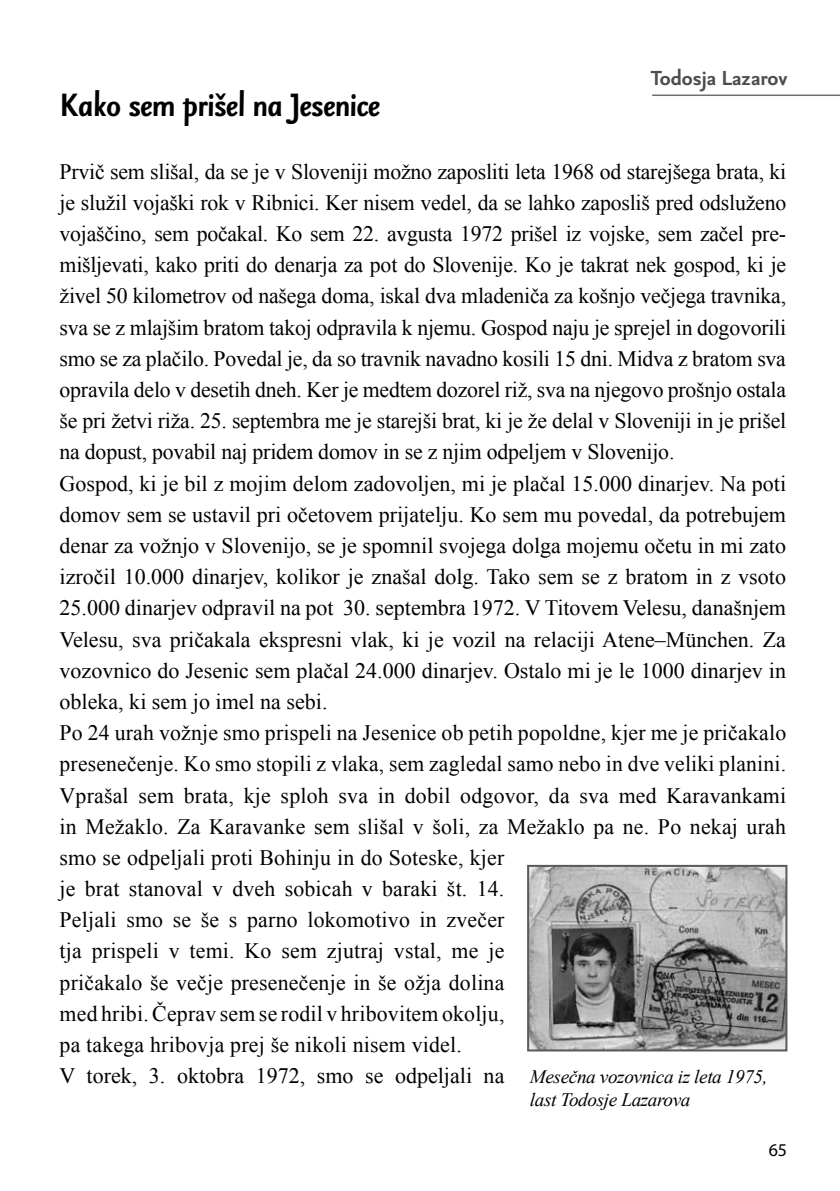
<style>
.page{position:relative;width:840px;height:1191px;background:#fff}
.page>*{position:absolute;margin:0;border:0;box-sizing:border-box;transform-origin:0 0}
.t1{font:italic 700 39px "Seria Sans Lf";color:#000}
.t2{font:700 24.4px "Seria Sans Lf";color:#4d4d4f}
.t3{font:22px/31.2px "Times New Roman";color:#000}
.t4{font:italic 19px/23.2px "Times New Roman";letter-spacing:-.02em;color:#000}
.t5{font:18px "Myriad Pro";color:#000}
</style>
<div class="page">
<img style="left:530px;top:868px;width:254px;height:180px">
<div style="left:527px;top:865px;width:260px;height:186px;border:2px solid #58595b"></div>
<hr style="left:651px;top:94px;width:188px;height:2px;background:#6d6f71">
<p class="t2" style="left:650px;top:66px;width:138px">Todosja Lazarov</p>
<h1 class="t1" style="left:60px;top:86px;width:322px">Kako sem prišel na Jesenice</h1>
<p class="t3" style="left:60px;top:155px;width:727px">Prvič sem slišal, da se je v Sloveniji možno zaposliti leta 1968 od starejšega brata, ki je služil vojaški rok v Ribnici. Ker nisem vedel, da se lahko zaposliš pred odsluženo vojaščino, sem počakal. Ko sem 22. avgusta 1972 prišel iz vojske, sem začel pre&shy;mišljevati, kako priti do denarja za pot do Slovenije. Ko je takrat nek gospod, ki je živel 50 kilometrov od našega doma, iskal dva mladeniča za košnjo večjega travnika, sva se z mlajšim bratom takoj odpravila k njemu. Gospod naju je sprejel in dogovorili smo se za plačilo. Povedal je, da so travnik navadno kosili 15 dni. Midva z bratom sva opravila delo v desetih dneh. Ker je medtem dozorel riž, sva na njegovo prošnjo ostala še pri žetvi riža. 25. septembra me je starejši brat, ki je že delal v Sloveniji in je prišel na dopust, povabil naj pridem domov in se z njim odpeljem v Slovenijo.<br>Gospod, ki je bil z mojim delom zadovoljen, mi je plačal 15.000 dinarjev. Na poti domov sem se ustavil pri očetovem prijatelju. Ko sem mu povedal, da potrebujem denar za vožnjo v Slovenijo, se je spomnil svojega dolga mojemu očetu in mi zato izročil 10.000 dinarjev, kolikor je znašal dolg. Tako sem se z bratom in z vsoto 25.000 dinarjev odpravil na pot 30. septembra 1972. V Titovem Velesu, današnjem Velesu, sva pričakala ekspresni vlak, ki je vozil na relaciji Atene–München. Za vozovnico do Jesenic sem plačal 24.000 dinarjev. Ostalo mi je le 1000 dinarjev in obleka, ki sem jo imel na sebi.<br>Po 24 urah vožnje smo prispeli na Jesenice ob petih popoldne, kjer me je pričakalo presenečenje. Ko smo stopili z vlaka, sem zagledal samo nebo in dve veliki planini.<br>Vprašal sem brata, kje sploh sva in dobil odgovor, da sva med Karavankami in Mežaklo. Za Karavanke sem slišal v šoli, za Mežaklo pa ne. Po nekaj urah smo se odpeljali proti Bohinju in do Soteske, kjer<br>je brat stanoval v dveh sobicah v baraki št. 14.<br>Peljali smo se še s parno lokomotivo in zvečer<br>tja prispeli v temi. Ko sem zjutraj vstal, me je<br>pričakalo še večje presenečenje in še ožja dolina<br>med hribi. Čeprav sem se rodil v hribovitem okolju,<br>pa takega hribovja prej še nikoli nisem videl.<br>V torek, 3. oktobra 1972, smo se odpeljali na</p>
<p class="t4" style="left:529px;top:1064px;width:239px">Mesečna vozovnica iz leta 1975, last Todosje Lazarova</p>
<p class="t5" style="left:768px;top:1139px;width:20px">65</p>
</div>
